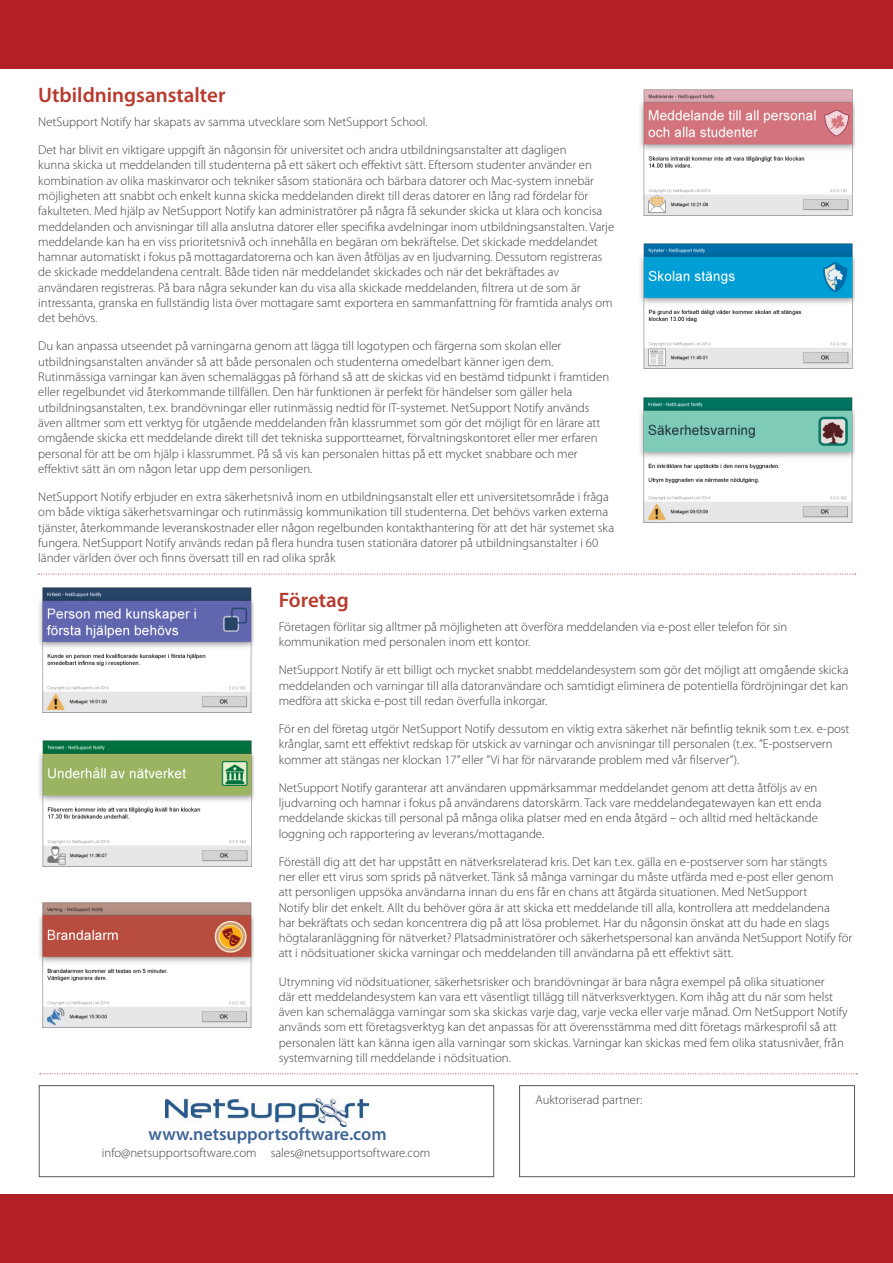
<style>
.page{position:relative;width:893px;height:1263px;background:#fff}
.page>*{position:absolute;margin:0;border:0;box-sizing:border-box;transform-origin:0 0}
.t1{font:600 21px "Myriad Pro";color:#b83a2e}
.t2{font:600 18px "Myriad Pro";color:#3e6596}
.t3{font:300 12.75px/15.3px "Myriad Pro";color:#414042}
</style>
<div class="page">
<div style="left:0;top:1195px;width:893px;height:68px;background:#b21f24"></div>
<div style="left:0;top:0;width:893px;height:68px;background:#b21f24"></div>
<div style="left:39px;top:1085px;width:455px;height:92px;background:#fff;border:1px solid #58595b"></div>
<img style="left:165px;top:1098px;width:203px;height:28px">
<div style="left:519px;top:1085px;width:336px;height:92px;background:#fff;border:1px solid #58595b"></div>
<svg style="left:38px;top:574px;width:818px;height:1px"></svg>
<img style="left:39px;top:587px;width:214px;height:126px">
<img style="left:39px;top:740px;width:214px;height:127px">
<img style="left:39px;top:902px;width:214px;height:126px">
<img style="left:640px;top:89px;width:215px;height:127px">
<img style="left:640px;top:243px;width:215px;height:126px">
<img style="left:640px;top:397px;width:215px;height:126px">
<svg style="left:40px;top:1073px;width:817px;height:1px"></svg>
<h1 class="t1" style="left:38px;top:82px;width:189px">Utbildningsanstalter</h1>
<p class="t3" style="left:38px;top:114px;width:391px">NetSupport Notify har skapats av samma utvecklare som NetSupport School.</p>
<p class="t3" style="left:38px;top:142px;width:577px">Det har blivit en viktigare uppgift än någonsin för universitet och andra utbildningsanstalter att dagligen<br>kunna skicka ut meddelanden till studenterna på ett säkert och effektivt sätt. Eftersom studenter använder en kombination av olika maskinvaror och tekniker såsom stationära och bärbara datorer och Mac-system innebär möjligheten att snabbt och enkelt kunna skicka meddelanden direkt till deras datorer en lång rad fördelar för fakulteten. Med hjälp av NetSupport Notify kan administratörer på några få sekunder skicka ut klara och koncisa meddelanden och anvisningar till alla anslutna datorer eller specifika avdelningar inom utbildningsanstalten. Varje meddelande kan ha en viss prioritetsnivå och innehålla en begäran om bekräftelse. Det skickade meddelandet hamnar automatiskt i fokus på mottagardatorerna och kan även åtföljas av en ljudvarning. Dessutom registreras de skickade meddelandena centralt. Både tiden när meddelandet skickades och när det bekräftades av användaren registreras. På bara några sekunder kan du visa alla skickade meddelanden, filtrera ut de som är intressanta, granska en fullständig lista över mottagare samt exportera en sammanfattning för framtida analys om det behövs.</p>
<p class="t3" style="left:38px;top:338px;width:572px">Du kan anpassa utseendet på varningarna genom att lägga till logotypen och färgerna som skolan eller utbildningsanstalten använder så att både personalen och studenterna omedelbart känner igen dem.<br>Rutinmässiga varningar kan även schemaläggas på förhand så att de skickas vid en bestämd tidpunkt i framtiden eller regelbundet vid återkommande tillfällen. Den här funktionen är perfekt för händelser som gäller hela utbildningsanstalten, t.ex. brandövningar eller rutinmässig nedtid för IT-systemet. NetSupport Notify används även alltmer som ett verktyg för utgående meddelanden från klassrummet som gör det möjligt för en lärare att omgående skicka ett meddelande direkt till det tekniska supportteamet, förvaltningskontoret eller mer erfaren personal för att be om hjälp i klassrummet. På så vis kan personalen hittas på ett mycket snabbare och mer effektivt sätt än om någon letar upp dem personligen.</p>
<p class="t3" style="left:38px;top:489px;width:577px">NetSupport Notify erbjuder en extra säkerhetsnivå inom en utbildningsanstalt eller ett universitetsområde i fråga om både viktiga säkerhetsvarningar och rutinmässig kommunikation till studenterna. Det behövs varken externa tjänster, återkommande leveranskostnader eller någon regelbunden kontakthantering för att det här systemet ska fungera. NetSupport Notify används redan på flera hundra tusen stationära datorer på utbildningsanstalter i 60 länder världen över och finns översatt till en rad olika språk</p>
<h1 class="t1" style="left:279px;top:587px;width:72px">Företag</h1>
<p class="t3" style="left:279px;top:619px;width:510px">Företagen förlitar sig alltmer på möjligheten att överföra meddelanden via e-post eller telefon för sin kommunikation med personalen inom ett kontor.</p>
<p class="t3" style="left:279px;top:662px;width:571px;text-align:justify">NetSupport Notify är ett billigt och mycket snabbt meddelandesystem som gör det möjligt att omgående skicka meddelanden och varningar till alla datoranvändare och samtidigt eliminera de potentiella fördröjningar det kan medföra att skicka e-post till redan överfulla inkorgar.</p>
<p class="t3" style="left:279px;top:721px;width:572px">För en del företag utgör NetSupport Notify dessutom en viktig extra säkerhet när befintlig teknik som t.ex. e-post krånglar, samt ett effektivt redskap för utskick av varningar och anvisningar till personalen (t.ex. ”E-postservern kommer att stängas ner klockan 17” eller ”Vi har för närvarande problem med vår filserver”).</p>
<p class="t3" style="left:279px;top:780px;width:544px">NetSupport Notify garanterar att användaren uppmärksammar meddelandet genom att detta åtföljs av en ljudvarning och hamnar i fokus på användarens datorskärm. Tack vare meddelandegatewayen kan ett enda meddelande skickas till personal på många olika platser med en enda åtgärd – och alltid med heltäckande loggning och rapportering av leverans/mottagande.</p>
<p class="t3" style="left:279px;top:854px;width:575px">Föreställ dig att det har uppstått en nätverksrelaterad kris. Det kan t.ex. gälla en e-postserver som har stängts<br>ner eller ett virus som sprids på nätverket. Tänk så många varningar du måste utfärda med e-post eller genom<br>att personligen uppsöka användarna innan du ens får en chans att åtgärda situationen. Med NetSupport<br>Notify blir det enkelt. Allt du behöver göra är att skicka ett meddelande till alla, kontrollera att meddelandena<br>har bekräftats och sedan koncentrera dig på att lösa problemet. Har du någonsin önskat att du hade en slags högtalaranläggning för nätverket? Platsadministratörer och säkerhetspersonal kan använda NetSupport Notify för att i nödsituationer skicka varningar och meddelanden till användarna på ett effektivt sätt.</p>
<p class="t3" style="left:279px;top:973px;width:570px">Utrymning vid nödsituationer, säkerhetsrisker och brandövningar är bara några exempel på olika situationer<br>där ett meddelandesystem kan vara ett väsentligt tillägg till nätverksverktygen. Kom ihåg att du när som helst även kan schemalägga varningar som ska skickas varje dag, varje vecka eller varje månad. Om NetSupport Notify används som ett företagsverktyg kan det anpassas för att överensstämma med ditt företags märkesprofil så att personalen lätt kan känna igen alla varningar som skickas. Varningar kan skickas med fem olika statusnivåer, från systemvarning till meddelande i nödsituation.</p>
<h2 class="t2" style="left:149px;top:1123px;width:239px">www.netsupportsoftware.com</h2>
<p class="t3" style="left:102px;top:1145px;width:330px">info@netsupportsoftware.com sales@netsupportsoftware.com</p>
<p class="t3" style="left:535px;top:1092px;width:108px">Auktoriserad partner:</p>
</div>
